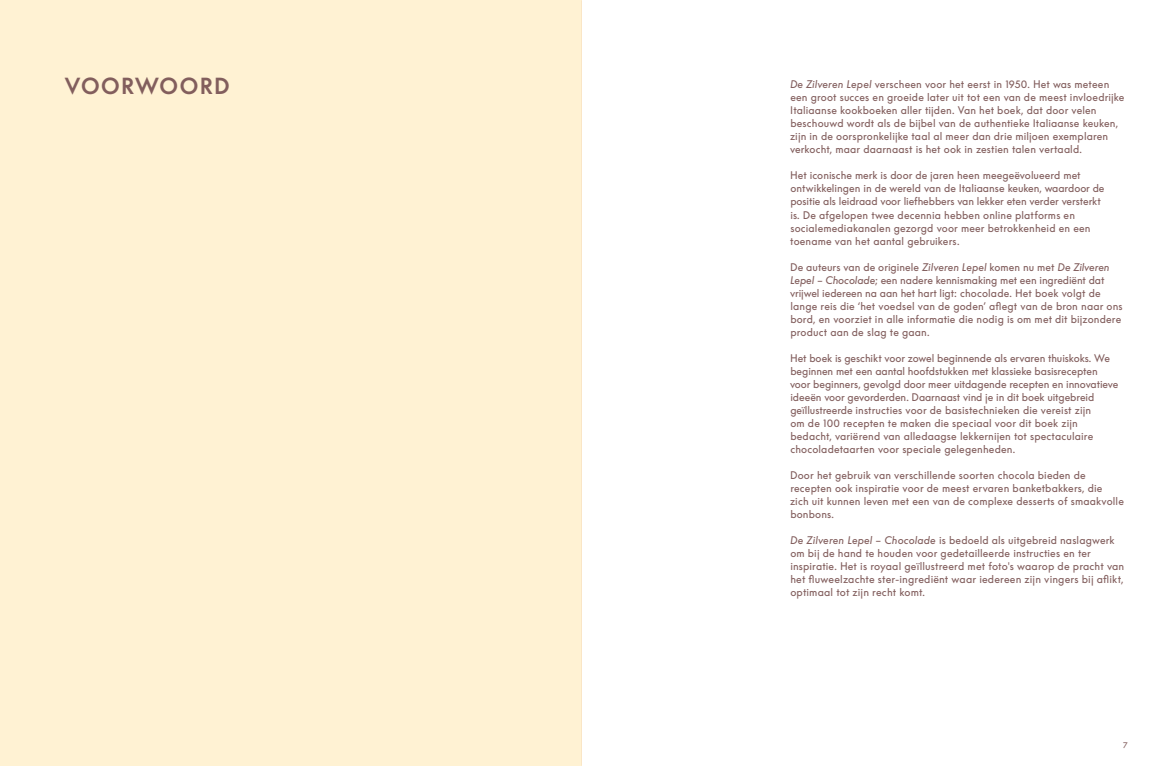
<style>
.page{position:relative;width:1163px;height:766px;background:#fff}
.page>*{position:absolute;margin:0;border:0;box-sizing:border-box;transform-origin:0 0}
.t1{font:700 21.6px "Supreme LL";letter-spacing:.06em;color:#825e5d}
.t2{font:10.3px/13px "Supreme LL";letter-spacing:.01em;color:#825e5d}
.t3{font:7.5px "Supreme LL";color:#825e5d}
.s1{font-style:italic}
</style>
<div class="page">
<div style="left:0;top:0;width:581px;height:765px;background:#fff2d3"></div>
<h1 class="t1" style="left:65px;top:74px;width:166px">VOORWOORD</h1>
<p class="t2" style="left:789px;top:78px;width:336px"><span class="s1">De Zilveren Lepel</span> verscheen voor het eerst in 1950. Het was meteen een groot succes en groeide later uit tot een van de meest invloedrijke Italiaanse kookboeken aller tijden. Van het boek, dat door velen beschouwd wordt als de bijbel van de authentieke Italiaanse keuken, zijn in de oorspronkelijke taal al meer dan drie miljoen exemplaren verkocht, maar daarnaast is het ook in zestien talen vertaald.</p>
<p class="t2" style="left:790px;top:169px;width:316px">Het iconische merk is door de jaren heen meegeëvolueerd met ontwikkelingen in de wereld van de Italiaanse keuken, waardoor de positie als leidraad voor liefhebbers van lekker eten verder versterkt is. De afgelopen twee decennia hebben online platforms en socialemediakanalen gezorgd voor meer betrokkenheid en een toename van het aantal gebruikers.</p>
<p class="t2" style="left:789px;top:260px;width:334px">De auteurs van de originele <span class="s1">Zilveren Lepel</span> komen nu met <span class="s1">De Zilveren Lepel – Chocolade</span>; een nadere kennismaking met een ingrediënt dat vrijwel iedereen na aan het hart ligt: chocolade. Het boek volgt de lange reis die ‘het voedsel van de goden’ aflegt van de bron naar ons bord, en voorziet in alle informatie die nodig is om met dit bijzondere product aan de slag te gaan.</p>
<p class="t2" style="left:789px;top:351px;width:330px">Het boek is geschikt voor zowel beginnende als ervaren thuiskoks. We beginnen met een aantal hoofdstukken met klassieke basisrecepten voor beginners, gevolgd door meer uitdagende recepten en innovatieve ideeën voor gevorderden. Daarnaast vind je in dit boek uitgebreid geïllustreerde instructies voor de basistechnieken die vereist zijn<br>om de 100 recepten te maken die speciaal voor dit boek zijn bedacht, variërend van alledaagse lekkernijen tot spectaculaire chocoladetaarten voor speciale gelegenheden.</p>
<p class="t2" style="left:790px;top:468px;width:335px">Door het gebruik van verschillende soorten chocola bieden de recepten ook inspiratie voor de meest ervaren banketbakkers, die<br>zich uit kunnen leven met een van de complexe desserts of smaakvolle bonbons.</p>
<p class="t2" style="left:790px;top:533px;width:336px"><span class="s1">De Zilveren Lepel – Chocolade</span> is bedoeld als uitgebreid naslagwerk om bij de hand te houden voor gedetailleerde instructies en ter inspiratie. Het is royaal geïllustreerd met foto's waarop de pracht van het fluweelzachte ster-ingrediënt waar iedereen zijn vingers bij aflikt, optimaal tot zijn recht komt.</p>
<p class="t3" style="left:1122px;top:740px;width:6px">7</p>
</div>
